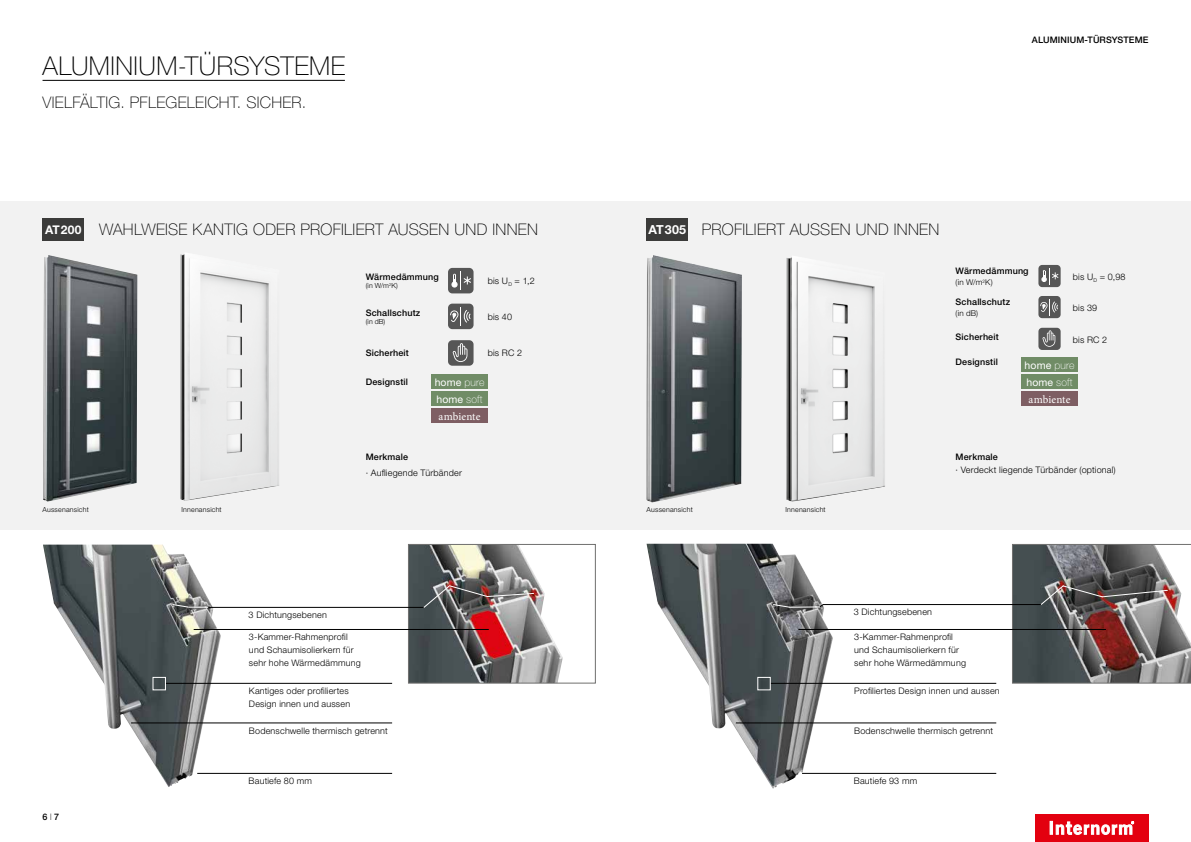
<style>
.page{position:relative;width:1191px;height:842px;background:#fff}
.page>*{position:absolute;margin:0;border:0;box-sizing:border-box;transform-origin:0 0}
.t1{font:100 26px "Helvetica Neue LT Pro";letter-spacing:.02em;color:#000}
.t2{font:100 16px "Helvetica Neue LT Pro";letter-spacing:.015em;color:#000}
.t3{font:11.1px "Minion Pro";letter-spacing:.005em;color:#fff}
.t4{font:10.4px/17px "Helvetica Neue LT Pro";letter-spacing:.015em;color:#fff}
.t5{font:300 9px/13px "Helvetica Neue LT Pro";letter-spacing:.02em;color:#000}
.t6{font:500 9px "Helvetica Neue LT Pro";letter-spacing:.015em;color:#000}
.t7{font:300 8px "Helvetica Neue LT Pro";color:#000}
.t8{font:300 7px "Helvetica Neue LT Pro";letter-spacing:.03em;color:#000}
.s1{font-weight:700;font-size:12px;color:#fff}
.s2{font-weight:100}
.s3{font-weight:700;font-size:12.5px;color:#fff}
</style>
<div class="page">
<img style="left:43px;top:545px;width:178px;height:242px">
<img style="left:410px;top:546px;width:153px;height:135px">
<div style="left:408px;top:544px;width:187px;height:139px;border:1px solid #6f6f6e"></div>
<div style="left:0;top:201px;width:1191px;height:329px;background:#f2f2f2"></div>
<hr style="left:43px;top:80px;width:302px;height:1px;background:#000">
<div style="left:43px;top:218px;width:41px;height:23px;background:#3b3b3a"></div>
<img style="left:180px;top:253px;width:99px;height:248px">
<div style="left:448px;top:268px;width:25px;height:25px;background:#565656;border-radius:4px"></div>
<div style="left:451px;top:281px;width:6px;height:7px;border:1px solid #fff;border-radius:50%"></div>
<svg style="left:452px;top:271px;width:19px;height:19px"></svg>
<div style="left:448px;top:304px;width:25px;height:25px;background:#565656;border-radius:4px"></div>
<svg style="left:450px;top:307px;width:20px;height:19px"></svg>
<div style="left:448px;top:340px;width:25px;height:26px;background:#565656;border-radius:4px"></div>
<svg style="left:452px;top:343px;width:15px;height:19px"></svg>
<div style="left:431px;top:375px;width:57px;height:14px;background:#708c66"></div>
<div style="left:431px;top:392px;width:57px;height:14px;background:#708c66"></div>
<div style="left:431px;top:409px;width:57px;height:14px;background:#7e5e63"></div>
<img style="left:43px;top:255px;width:94px;height:247px">
<hr style="left:197px;top:773px;width:195px;height:1px;background:#000">
<hr style="left:131px;top:723px;width:261px;height:1px;background:#000">
<hr style="left:165px;top:683px;width:227px;height:1px;background:#000">
<div style="left:153px;top:677px;width:13px;height:13px;border:1px solid #fff"></div>
<hr style="left:194px;top:629px;width:295px;height:1px;background:#000">
<hr style="left:208px;top:607px;width:216px;height:1px;background:#000">
<svg style="left:172px;top:604px;width:36px;height:4px"></svg>
<img style="left:646px;top:544px;width:187px;height:245px">
<div style="left:646px;top:218px;width:42px;height:23px;background:#3b3b3a"></div>
<img style="left:646px;top:255px;width:96px;height:247px">
<img style="left:786px;top:256px;width:99px;height:246px">
<div style="left:1038px;top:265px;width:22px;height:22px;background:#565656;border-radius:4px"></div>
<svg style="left:1041px;top:268px;width:17px;height:16px"></svg>
<div style="left:1038px;top:296px;width:22px;height:22px;background:#565656;border-radius:4px"></div>
<svg style="left:1040px;top:299px;width:18px;height:16px"></svg>
<div style="left:1038px;top:328px;width:22px;height:22px;background:#565656;border-radius:4px"></div>
<svg style="left:1042px;top:330px;width:13px;height:17px"></svg>
<hr style="left:802px;top:773px;width:194px;height:1px;background:#000">
<hr style="left:736px;top:723px;width:260px;height:1px;background:#000">
<hr style="left:770px;top:683px;width:226px;height:1px;background:#000">
<div style="left:757px;top:677px;width:13px;height:13px;border:1px solid #fff"></div>
<div style="left:1021px;top:358px;width:57px;height:14px;background:#708c66"></div>
<div style="left:1021px;top:375px;width:57px;height:14px;background:#708c66"></div>
<div style="left:1021px;top:392px;width:57px;height:14px;background:#7e5e63"></div>
<svg style="left:423px;top:585px;width:111px;height:23px;background:#797373"></svg>
<svg style="left:773px;top:544px;width:418px;height:139px"></svg>
<hr style="left:798px;top:629px;width:308px;height:1px;background:#000">
<h1 class="t1" style="left:43px;top:51px;width:304px">ALUMINIUM-TÜRSYSTEME</h1>
<h2 class="t2" style="left:43px;top:93px;width:265px">VIELFÄLTIG. PFLEGELEICHT. SICHER.</h2>
<h2 class="t2" style="left:45px;top:220px;width:494px"><span class="s1">AT 200</span> WAHLWEISE KANTIG ODER PROFILIERT AUSSEN UND INNEN</h2>
<p class="t6" style="left:366px;top:272px;width:74px">Wärmedämmung</p>
<p class="t8" style="left:366px;top:281px;width:34px">(in W/m<sup>2</sup>K)</p>
<p class="t6" style="left:366px;top:307px;width:56px">Schallschutz</p>
<p class="t8" style="left:366px;top:317px;width:21px">(in dB)</p>
<p class="t5" style="left:488px;top:274px;width:49px">bis U<sub>D</sub> = 1,2</p>
<p class="t5" style="left:488px;top:310px;width:26px">bis 40</p>
<p class="t6" style="left:366px;top:348px;width:45px">Sicherheit</p>
<p class="t6" style="left:366px;top:376px;width:44px">Designstil</p>
<p class="t5" style="left:488px;top:346px;width:36px">bis RC 2</p>
<p class="t4" style="left:435px;top:373px;width:51px">home <span class="s2">pure </span>home <span class="s2">soft</span></p>
<p class="t3" style="left:438px;top:409px;width:43px">ambiente</p>
<p class="t8" style="left:43px;top:506px;width:48px">Aussenansicht</p>
<p class="t8" style="left:181px;top:506px;width:42px">Innenansicht</p>
<p class="t6" style="left:366px;top:451px;width:44px">Merkmale</p>
<p class="t5" style="left:366px;top:466px;width:98px">· Aufliegende Türbänder</p>
<p class="t6" style="left:43px;top:811px;width:18px">6 <span class="s2">I</span> 7</p>
<p class="t5" style="left:249px;top:608px;width:80px">3 Dichtungsebenen</p>
<p class="t5" style="left:249px;top:630px;width:113px">3-Kammer-Rahmenprofil und Schaumisolierkern für sehr hohe Wärmedämmung</p>
<p class="t5" style="left:249px;top:684px;width:103px">Kantiges oder profiliertes<br>Design innen und aussen</p>
<p class="t5" style="left:249px;top:724px;width:140px">Bodenschwelle thermisch getrennt</p>
<p class="t5" style="left:249px;top:774px;width:65px">Bautiefe 80 mm</p>
<p class="t6" style="left:1032px;top:34px;width:118px">ALUMINIUM-TÜRSYSTEME</p>
<h2 class="t2" style="left:648px;top:220px;width:292px"><span class="s3">AT 305</span> PROFILIERT AUSSEN UND INNEN</h2>
<p class="t6" style="left:955px;top:266px;width:74px">Wärmedämmung</p>
<p class="t7" style="left:955px;top:278px;width:39px">(in W/m<sup>2</sup>K)</p>
<p class="t6" style="left:955px;top:296px;width:56px">Schallschutz</p>
<p class="t7" style="left:955px;top:308px;width:24px">(in dB)</p>
<p class="t5" style="left:1073px;top:270px;width:54px">bis U<sub>D</sub> = 0,98</p>
<p class="t5" style="left:1073px;top:301px;width:26px">bis 39</p>
<p class="t6" style="left:955px;top:332px;width:45px">Sicherheit</p>
<p class="t6" style="left:955px;top:357px;width:44px">Designstil</p>
<p class="t5" style="left:1073px;top:333px;width:36px">bis RC 2</p>
<p class="t4" style="left:1024px;top:356px;width:51px">home <span class="s2">pure </span>home <span class="s2">soft</span></p>
<p class="t3" style="left:1028px;top:392px;width:43px">ambiente</p>
<p class="t8" style="left:646px;top:506px;width:48px">Aussenansicht</p>
<p class="t8" style="left:785px;top:506px;width:42px">Innenansicht</p>
<p class="t6" style="left:955px;top:451px;width:44px">Merkmale</p>
<p class="t5" style="left:955px;top:463px;width:162px">· Verdeckt liegende Türbänder (optional)</p>
<p class="t5" style="left:854px;top:605px;width:80px">3 Dichtungsebenen</p>
<p class="t5" style="left:854px;top:630px;width:113px">3-Kammer-Rahmenprofil und Schaumisolierkern für sehr hohe Wärmedämmung</p>
<p class="t5" style="left:854px;top:684px;width:147px">Profiliertes Design innen und aussen</p>
<p class="t5" style="left:854px;top:724px;width:140px">Bodenschwelle thermisch getrennt</p>
<p class="t5" style="left:854px;top:774px;width:65px">Bautiefe 93 mm</p>
</div>
